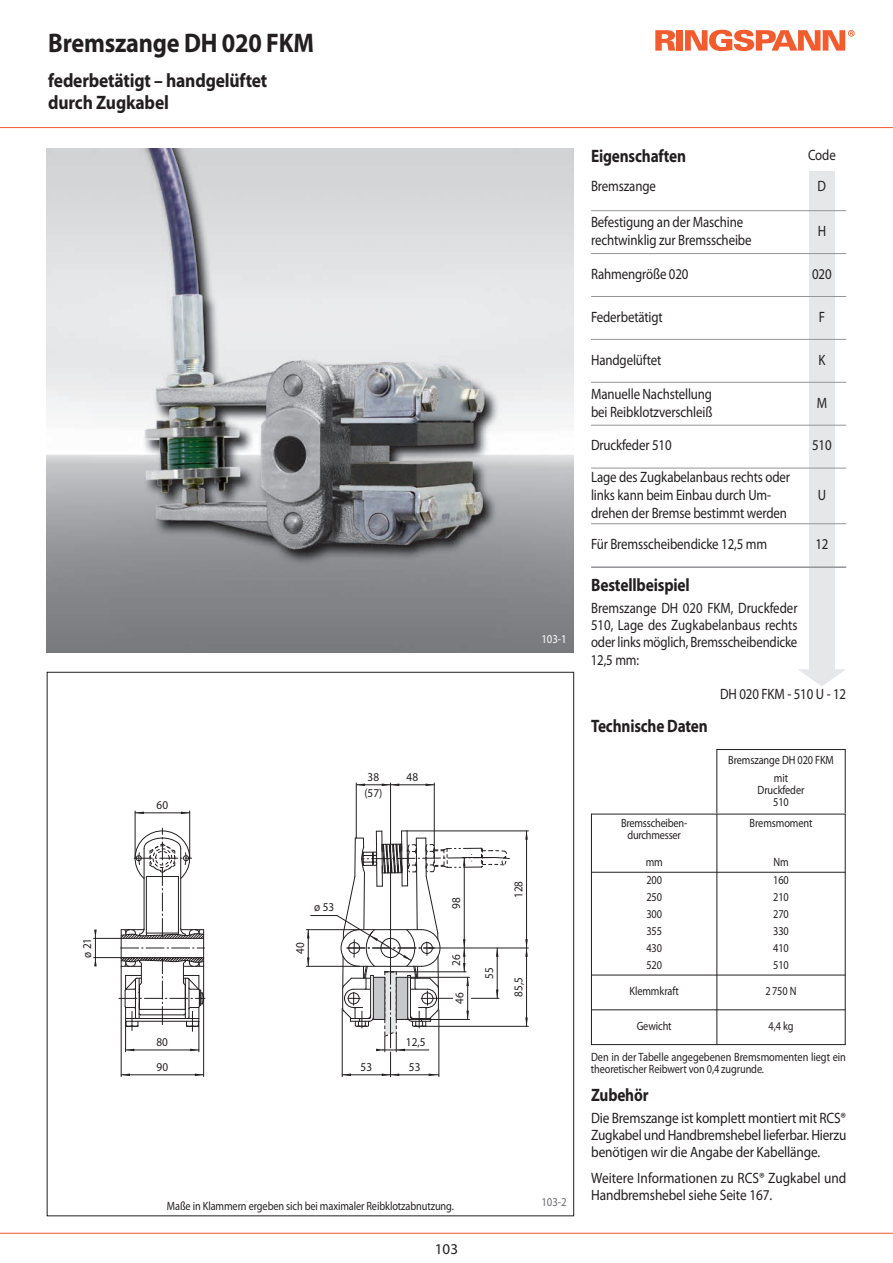
<style>
.page{position:relative;width:893px;height:1263px;background:#fff}
.page>*{position:absolute;margin:0;border:0;box-sizing:border-box;transform-origin:0 0}
.t1{font:700 27px "Myriad Pro";letter-spacing:-.01em;color:#231f20;scale:.9 1}
.t2{font:700 19.5px/22.2px "Myriad Pro";letter-spacing:-.01em;color:#231f20;scale:.9 1}
.t3{font:700 18px "Myriad Pro";letter-spacing:-.01em;color:#231f20;scale:.85 1}
.t4{font:700 18px "Myriad Pro";letter-spacing:-.01em;color:#231f20;scale:.86 1}
.t5{font:15px/18px "Myriad Pro";letter-spacing:-.01em;color:#231f20;scale:.86 1}
.t6{font:15px/17.2px "Myriad Pro";letter-spacing:-.01em;color:#231f20;text-align:justify;scale:.89 1}
.t7{font:15px "Myriad Pro";letter-spacing:-.01em;color:#231f20}
.t8{font:12px/12px "Myriad Pro";letter-spacing:-.01em;color:#231f20;text-align:center;scale:.86 1}
.t9{font:12px "Myriad Pro";letter-spacing:-.01em;color:#231f20;scale:.93 1}
.t10{font:12px "Myriad";color:#fff;scale:.9 1}
.t11{font:12px "Myriad Pro";color:#6c6d70;scale:.9 1}
</style>
<div class="page">
<hr style="left:0;top:127px;width:893px;height:1px;background:#f15b2e">
<hr style="left:0;top:1233px;width:893px;height:1px;background:#f15b2e">
<img style="left:47px;top:149px;width:527px;height:504px">
<hr style="left:125px;top:1021px;width:1px;height:31px;background:#231f20">
<hr style="left:199px;top:1021px;width:1px;height:31px;background:#231f20">
<hr style="left:126px;top:1050px;width:73px;height:1px;background:#231f20">
<hr style="left:135px;top:811px;width:1px;height:47px;background:#231f20">
<hr style="left:189px;top:811px;width:1px;height:47px;background:#231f20">
<hr style="left:135px;top:812px;width:55px;height:1px;background:#231f20">
<hr style="left:121px;top:966px;width:1px;height:110px;background:#231f20">
<hr style="left:203px;top:966px;width:1px;height:110px;background:#231f20">
<hr style="left:121px;top:1074px;width:83px;height:1px;background:#231f20">
<hr style="left:356px;top:783px;width:1px;height:55px;background:#231f20">
<hr style="left:390px;top:783px;width:1px;height:183px;background:#231f20">
<hr style="left:356px;top:784px;width:35px;height:1px;background:#231f20">
<hr style="left:424px;top:1026px;width:104px;height:1px;background:#231f20">
<hr style="left:526px;top:948px;width:1px;height:78px;background:#231f20">
<hr style="left:407px;top:831px;width:121px;height:1px;background:#231f20">
<hr style="left:429px;top:948px;width:99px;height:1px;background:#231f20">
<hr style="left:526px;top:831px;width:1px;height:117px;background:#231f20">
<hr style="left:434px;top:783px;width:1px;height:75px;background:#231f20">
<hr style="left:391px;top:784px;width:43px;height:1px;background:#231f20">
<hr style="left:306px;top:929px;width:53px;height:1px;background:#231f20">
<hr style="left:306px;top:966px;width:53px;height:1px;background:#231f20">
<svg style="left:356px;top:783px;width:9px;height:3px"></svg>
<svg style="left:135px;top:811px;width:9px;height:3px"></svg>
<svg style="left:121px;top:1073px;width:9px;height:3px"></svg>
<svg style="left:126px;top:1049px;width:8px;height:2px"></svg>
<svg style="left:425px;top:783px;width:9px;height:3px"></svg>
<svg style="left:382px;top:783px;width:17px;height:3px"></svg>
<svg style="left:181px;top:811px;width:9px;height:3px"></svg>
<svg style="left:190px;top:1049px;width:9px;height:2px"></svg>
<svg style="left:195px;top:1073px;width:9px;height:3px"></svg>
<svg style="left:525px;top:831px;width:3px;height:9px"></svg>
<svg style="left:525px;top:939px;width:3px;height:18px"></svg>
<svg style="left:525px;top:1017px;width:3px;height:9px"></svg>
<svg style="left:94px;top:828px;width:111px;height:203px"></svg>
<svg style="left:307px;top:830px;width:203px;height:247px"></svg>
<svg style="left:675px;top:30px;width:2px;height:21px"></svg>
<svg style="left:655px;top:30px;width:20px;height:21px"></svg>
<div style="left:677px;top:30px;width:6px;height:21px;background:#f15b2e"></div>
<svg style="left:685px;top:30px;width:170px;height:21px"></svg>
<div style="left:809px;top:171px;width:25px;height:503px;background:#e6e7e9"></div>
<svg style="left:798px;top:669px;width:47px;height:17px"></svg>
<hr style="left:716px;top:749px;width:1px;height:65px;background:#231f20">
<hr style="left:845px;top:749px;width:1px;height:65px;background:#231f20">
<hr style="left:716px;top:749px;width:130px;height:1px;background:#231f20">
<hr style="left:591px;top:814px;width:1px;height:231px;background:#231f20">
<hr style="left:716px;top:814px;width:1px;height:231px;background:#231f20">
<hr style="left:845px;top:814px;width:1px;height:231px;background:#231f20">
<hr style="left:591px;top:814px;width:255px;height:1px;background:#231f20">
<hr style="left:591px;top:872px;width:255px;height:1px;background:#231f20">
<hr style="left:591px;top:975px;width:255px;height:1px;background:#231f20">
<hr style="left:591px;top:1009px;width:255px;height:1px;background:#231f20">
<hr style="left:591px;top:1044px;width:255px;height:1px;background:#231f20">
<hr style="left:591px;top:210px;width:255px;height:1px;background:#939598">
<hr style="left:591px;top:253px;width:255px;height:1px;background:#939598">
<hr style="left:591px;top:296px;width:255px;height:1px;background:#939598">
<hr style="left:591px;top:339px;width:255px;height:1px;background:#939598">
<hr style="left:591px;top:382px;width:255px;height:1px;background:#939598">
<hr style="left:591px;top:425px;width:255px;height:1px;background:#939598">
<hr style="left:591px;top:468px;width:255px;height:1px;background:#939598">
<hr style="left:591px;top:523px;width:255px;height:1px;background:#939598">
<hr style="left:591px;top:566px;width:255px;height:2px;background:#939598">
<p class="t1" style="left:48px;top:32px;width:297px">Bremszange DH 020 FKM</p>
<p class="t2" style="left:48px;top:70px;width:245px">federbetätigt – handgelüftet durch Zugkabel</p>
<p class="t9" style="left:83px;top:958px;width:23px;rotate:-90deg">ø 21</p>
<p class="t10" style="left:541px;top:634px;width:29px">103-1</p>
<p class="t9" style="left:157px;top:800px;width:14px">60</p>
<p class="t9" style="left:156px;top:1037px;width:14px">80</p>
<p class="t9" style="left:157px;top:1062px;width:14px">90</p>
<p class="t9" style="left:368px;top:772px;width:14px">38</p>
<p class="t9" style="left:364px;top:789px;width:21px">(57)</p>
<p class="t9" style="left:407px;top:772px;width:14px">48</p>
<p class="t9" style="left:314px;top:903px;width:23px">ø 53</p>
<p class="t9" style="left:296px;top:954px;width:14px;rotate:-90deg">40</p>
<p class="t9" style="left:406px;top:1037px;width:23px">12,5</p>
<p class="t9" style="left:361px;top:1062px;width:14px">53</p>
<p class="t9" style="left:409px;top:1062px;width:14px">53</p>
<p class="t9" style="left:452px;top:908px;width:14px;rotate:-90deg">98</p>
<p class="t9" style="left:452px;top:966px;width:14px;rotate:-90deg">26</p>
<p class="t9" style="left:455px;top:1004px;width:14px;rotate:-90deg">46</p>
<p class="t9" style="left:514px;top:898px;width:20px;rotate:-90deg">128</p>
<p class="t9" style="left:485px;top:979px;width:14px;rotate:-90deg">55</p>
<p class="t9" style="left:514px;top:997px;width:23px;rotate:-90deg">85,5</p>
<p class="t8" style="left:167px;top:1201px;width:335px">Maße in Klammern ergeben sich bei maximaler Reibklotzabnutzung.</p>
<p class="t7" style="left:435px;top:1244px;width:25px">103</p>
<p class="t11" style="left:541px;top:1197px;width:29px">103-2</p>
<p class="t3" style="left:591px;top:150px;width:113px">Eigenschaften</p>
<p class="t5" style="left:808px;top:147px;width:34px">Code</p>
<p class="t5" style="left:591px;top:179px;width:77px">Bremszange</p>
<p class="t5" style="left:818px;top:179px;width:11px">D</p>
<p class="t5" style="left:591px;top:214px;width:188px">Befestigung an der Maschine rechtwinklig zur Bremsscheibe</p>
<p class="t5" style="left:818px;top:223px;width:11px">H</p>
<p class="t5" style="left:591px;top:266px;width:115px">Rahmengröße 020</p>
<p class="t5" style="left:812px;top:266px;width:24px">020</p>
<p class="t5" style="left:591px;top:309px;width:85px">Federbetätigt</p>
<p class="t5" style="left:819px;top:309px;width:9px">F</p>
<p class="t5" style="left:591px;top:352px;width:83px">Handgelüftet</p>
<p class="t5" style="left:818px;top:352px;width:10px">K</p>
<p class="t5" style="left:591px;top:386px;width:143px">Manuelle Nachstellung bei Reibklotzverschleiß</p>
<p class="t5" style="left:817px;top:395px;width:14px">M</p>
<p class="t5" style="left:591px;top:438px;width:95px">Druckfeder 510</p>
<p class="t5" style="left:812px;top:438px;width:24px">510</p>
<p class="t5" style="left:591px;top:469px;width:233px">Lage des Zugkabelanbaus rechts oder links kann beim Einbau durch Um - drehen der Bremse bestimmt werden</p>
<p class="t5" style="left:818px;top:487px;width:11px">U</p>
<p class="t5" style="left:591px;top:536px;width:206px">Für Bremsscheibendicke 12,5 mm</p>
<p class="t5" style="left:815px;top:536px;width:17px">12</p>
<p class="t4" style="left:591px;top:579px;width:116px">Bestellbeispiel</p>
<p class="t5" style="left:591px;top:600px;width:242px;line-height:17.2px;text-align:justify">Bremszange DH 020 FKM, Druckfeder 510, Lage des Zugkabelanbaus rechts oder links möglich, Bremsscheiben dicke 12,5 mm:</p>
<p class="t5" style="left:720px;top:686px;width:148px">DH 020 FKM - 510 U - 12</p>
<p class="t3" style="left:591px;top:719px;width:139px">Technische Daten</p>
<p class="t8" style="left:621px;top:817px;width:78px">Brems scheiben - durchmesser</p>
<p class="t8" style="left:646px;top:856px;width:21px">mm</p>
<p class="t8" style="left:728px;top:751px;width:124px;line-height:18.5px">Bremszange DH 020 FKM mit</p>
<p class="t8" style="left:758px;top:785px;width:56px">Druckfeder<br>510</p>
<p class="t8" style="left:750px;top:817px;width:75px">Bremsmoment</p>
<p class="t8" style="left:773px;top:856px;width:19px">Nm</p>
<p class="t8" style="left:646px;top:875px;width:20px">200</p>
<p class="t8" style="left:773px;top:875px;width:20px">160</p>
<p class="t8" style="left:646px;top:892px;width:20px">250</p>
<p class="t8" style="left:773px;top:892px;width:20px">210</p>
<p class="t8" style="left:646px;top:909px;width:20px">300</p>
<p class="t8" style="left:773px;top:909px;width:20px">270</p>
<p class="t8" style="left:646px;top:926px;width:20px">355</p>
<p class="t8" style="left:773px;top:926px;width:20px">330</p>
<p class="t8" style="left:646px;top:943px;width:20px">430</p>
<p class="t8" style="left:773px;top:943px;width:20px">410</p>
<p class="t8" style="left:646px;top:960px;width:20px">520</p>
<p class="t8" style="left:773px;top:960px;width:20px">510</p>
<p class="t8" style="left:629px;top:986px;width:59px">Klemmkraft</p>
<p class="t8" style="left:766px;top:986px;width:37px">2 750 N</p>
<p class="t8" style="left:637px;top:1021px;width:42px">Gewicht</p>
<p class="t8" style="left:768px;top:1021px;width:31px">4,4 kg</p>
<p class="t8" style="left:591px;top:1052px;width:298px;text-align:left">Den in der Tabelle angegebenen Bremsmomenten liegt ein theoretischer Reibwert von 0,4 zugrunde.</p>
<p class="t3" style="left:591px;top:1088px;width:69px">Zubehör</p>
<p class="t6" style="left:591px;top:1110px;width:288px">Die Bremszange ist komplett montiert mit RCS® Zugkabel und Handbremshebel lieferbar. Hierzu benötigen wir die Angabe der Kabellänge.</p>
<p class="t6" style="left:591px;top:1171px;width:288px">Weitere Informationen zu RCS® Zugkabel und<br>Handbremshebel siehe Seite 167.</p>
</div>
